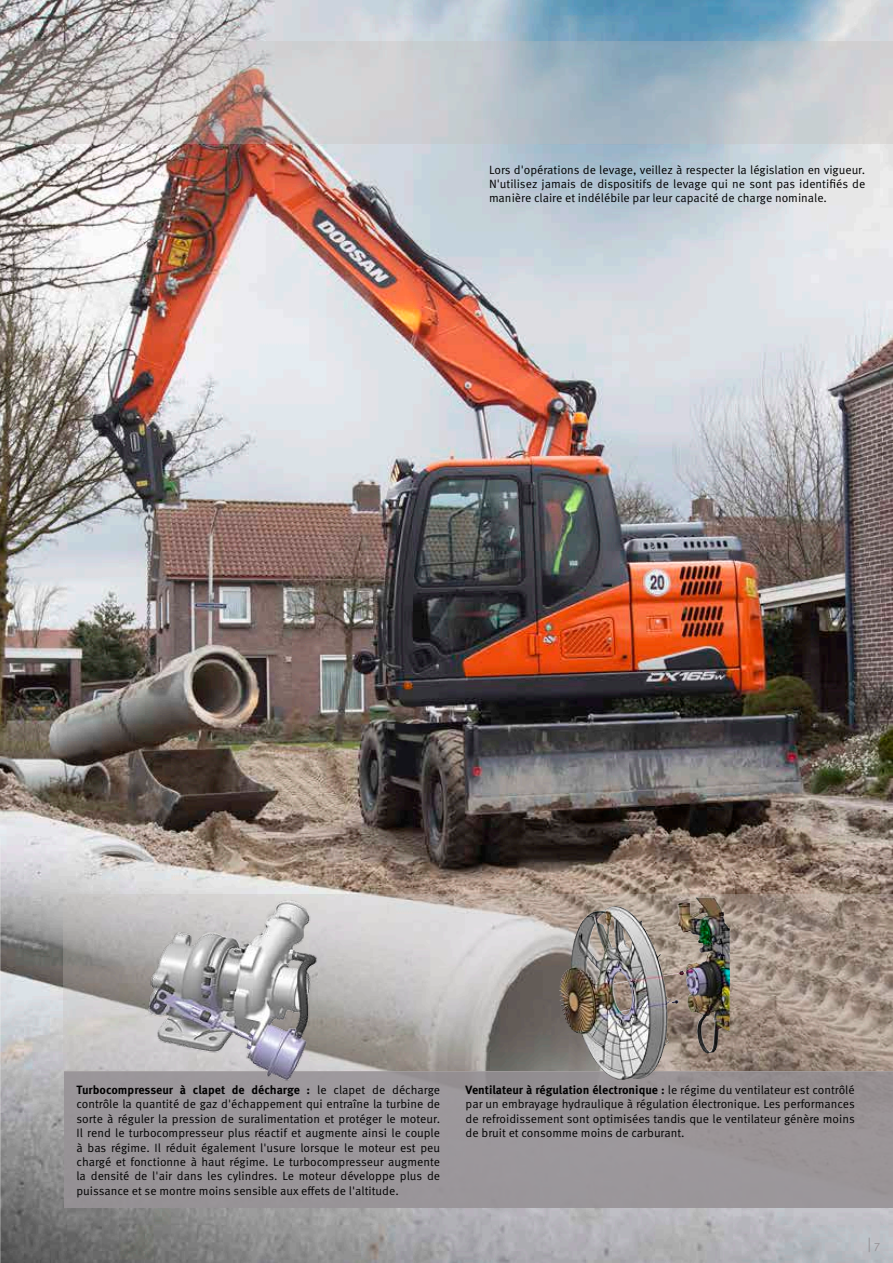
<style>
.page{position:relative;width:893px;height:1263px;background:#fff}
.page>*{position:absolute;margin:0;border:0;box-sizing:border-box;transform-origin:0 0}
.t1{font:15px "Meta Pro Norm";color:#979296}
.t2{font:12px/14.4px "Meta Pro Norm";color:#000;text-align:justify}
.t3{font:700 12px "Meta Pro";color:#000}
.s1{font-family:"Meta Pro Norm";font-weight:400}
.s2{font-size:12px}
</style>
<div class="page">
<img style="left:0;top:0;width:893px;height:1263px">
<div style="left:64px;top:1071px;width:829px;height:137px;background:#979296"></div>
<svg style="left:0;top:41px;width:893px;height:102px;background:#babdc1"></svg>
<svg style="left:64px;top:894px;width:829px;height:177px;background:#a9a19b"></svg>
<img style="left:141px;top:894px;width:195px;height:187px">
<img style="left:677px;top:894px;width:58px;height:187px">
<p class="t2" style="left:489px;top:161px;width:378px">Lors d'opérations de levage, veillez à respecter la législation en vigueur.<br>N'utilisez jamais de dispositifs de levage qui ne sont pas identifiés de manière claire et indélébile par leur capacité de charge nominale.</p>
<p class="t3" style="left:77px;top:1080px;width:365px">Turbocompresseur à clapet de décharge : <span class="s1">le clapet de décharge</span></p>
<p class="t2" style="left:77px;top:1096px;width:365px">contrôle la quantité de gaz d'échappement qui entraîne la turbine de sorte à réguler la pression de suralimentation et protéger le moteur.<br>Il rend le turbocompresseur plus réactif et augmente ainsi le couple à bas régime. Il réduit également l'usure lorsque le moteur est peu chargé et fonctionne à haut régime. Le turbocompresseur augmente la densité de l'air dans les cylindres. Le moteur développe plus de puissance et se montre moins sensible aux effets de l'altitude.</p>
<p class="t3" style="left:466px;top:1080px;width:391px">Ventilateur à régulation électronique : <span class="s1">le régime du ventilateur est contrôlé</span></p>
<p class="t2" style="left:466px;top:1096px;width:391px">par un embrayage hydraulique à régulation électronique. Les performances de refroidissement sont optimisées tandis que le ventilateur génère moins de bruit et consomme moins de carburant.</p>
<p class="t1" style="left:867px;top:1232px;width:14px">| <span class="s2">7</span></p>
</div>
